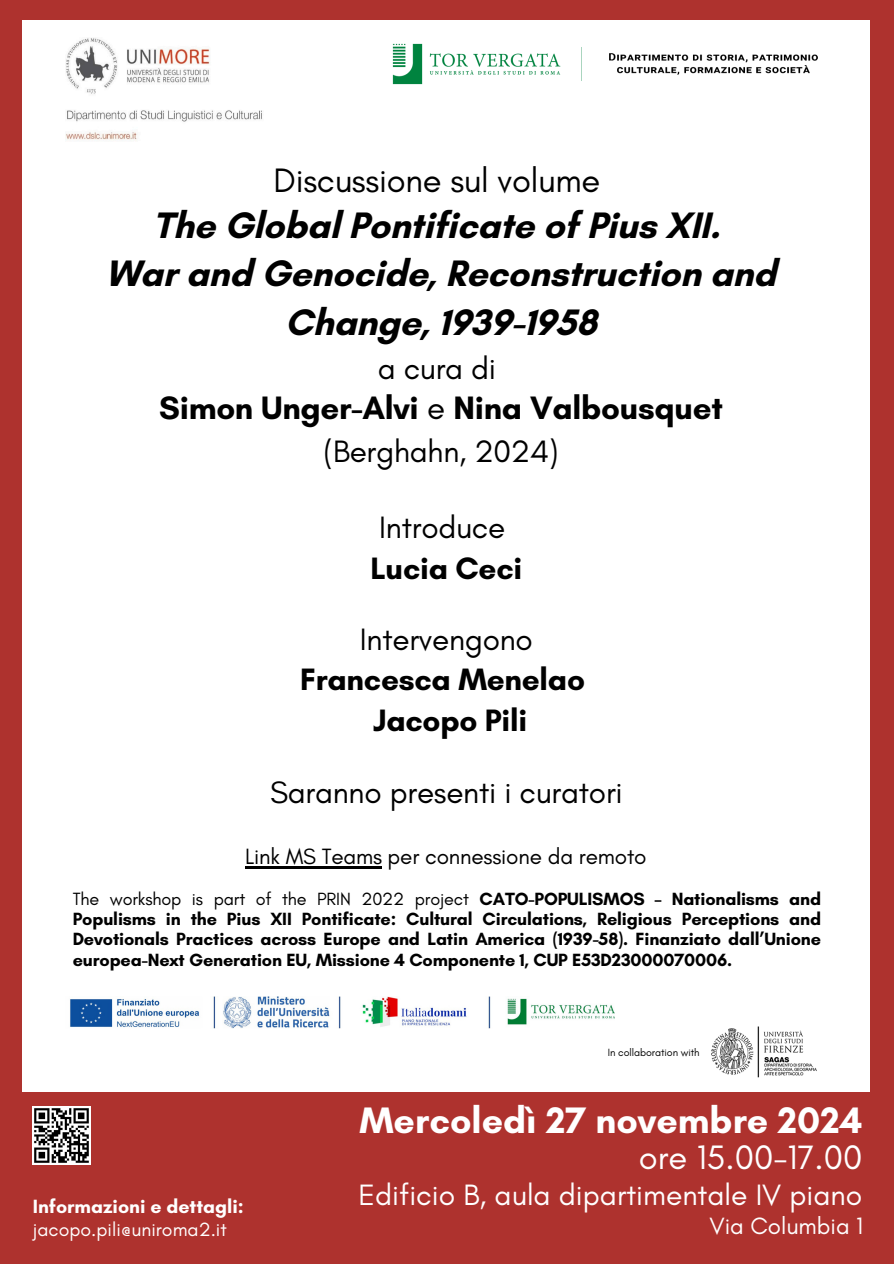
<style>
.page{position:relative;width:894px;height:1264px;background:#fff}
.page>*{position:absolute;margin:0;border:0;box-sizing:border-box;transform-origin:0 0}
.t1{font:700 37.5px/48.3px "Glacial Indifference";letter-spacing:-.01em;color:#000;text-align:center}
.t2{font:700 37.5px "Glacial Indifference";color:#fff}
.t3{font:34.5px "Glacial Indifference";letter-spacing:-.01em;color:#000}
.t4{font:34.5px "Glacial Indifference";color:#fff}
.t5{font:700 33px "Glacial Indifference";letter-spacing:-.01em;color:#000}
.t6{font:31.5px/40.5px "Glacial Indifference";letter-spacing:-.01em;color:#000}
.t7{font:700 31.5px/40.5px "Glacial Indifference";letter-spacing:-.01em;color:#000;text-align:center}
.t8{font:30px "Glacial Indifference";color:#fff}
.t9{font:24px "Glacial Indifference";color:#fff}
.t10{font:22.5px "Glacial Indifference";letter-spacing:-.01em;color:#000}
.t11{font:19.5px "Glacial Indifference";color:#fff}
.t12{font:700 19.5px "Glacial Indifference";color:#fff}
.t13{font:700 18px/20.2px "Glacial Indifference";letter-spacing:-.01em;color:#000;text-align:justify}
.t14{font:10.65px "Glacial Indifference";letter-spacing:-.01em;color:#000}
.s1{font-weight:400}
.s2{font-weight:700}
</style>
<div class="page">
<div style="left:0;top:0;width:893px;height:1263px;background:#ae322e"></div>
<div style="left:23px;top:20px;width:846px;height:1071px;background:#fff"></div>
<img style="left:33px;top:1106px;width:57px;height:58px">
<hr style="left:245px;top:866px;width:137px;height:2px;background:#000">
<img style="left:392px;top:43px;width:426px;height:42px">
<img style="left:65px;top:38px;width:197px;height:103px">
<img style="left:70px;top:996px;width:544px;height:32px">
<img style="left:711px;top:1026px;width:106px;height:52px">
<h2 class="t3" style="left:273px;top:159px;width:328px">Discussione sul volume</h2>
<h2 class="t1" style="left:106px;top:200px;width:671px">The Global Pontificate of Pius XII.<br>War and Genocide, Reconstruction and<br>Change, 1939-1958</h2>
<h2 class="t6" style="left:377px;top:347px;width:120px">a cura di</h2>
<h2 class="t5" style="left:159px;top:388px;width:565px">Simon Unger-Alvi <span class="s1">e</span> Nina Valbousquet</h2>
<h2 class="t6" style="left:323px;top:430px;width:236px">(Berghahn, 2024)</h2>
<h2 class="t6" style="left:370px;top:507px;width:153px">Introduce<br><span class="s2">Lucia Ceci</span></h2>
<h2 class="t7" style="left:300px;top:618px;width:286px"><span class="s1">Intervengono<br></span>Francesca Menelao<br>Jacopo Pili</h2>
<h3 class="t6" style="left:270px;top:771px;width:354px">Saranno presenti i curatori</h3>
<p class="t10" style="left:245px;top:842px;width:403px">Link MS Teams per connessione da remoto</p>
<h4 class="t13" style="left:73px;top:888px;width:749px"><span class="s1">The workshop is part of the PRIN 2022 project</span> CATO-POPULISMOS – Nationalisms and Populisms in the Pius XII Pontificate: Cultural Circulations, Religious Perceptions and Devotionals Practices across Europe and Latin America (1939-58). Finanziato dall’Unione europea-Next Generation EU, Missione 4 Componente 1, CUP E53D23000070006.</h4>
<p class="t12" style="left:33px;top:1194px;width:212px">Informazioni e dettagli:</p>
<h1 class="t11" style="left:33px;top:1217px;width:195px">jacopo.pili@uniroma2.it</h1>
<p class="t14" style="left:607px;top:1045px;width:93px">In collaboration with</p>
<h4 class="t2" style="left:359px;top:1097px;width:504px">Mercoledì 27 novembre 2024</h4>
<h4 class="t4" style="left:638px;top:1136px;width:225px">ore 15.00-17.00</h4>
<p class="t8" style="left:358px;top:1176px;width:505px">Edificio B, aula dipartimentale IV piano</p>
<p class="t9" style="left:709px;top:1211px;width:155px">Via Columbia 1</p>
</div>
